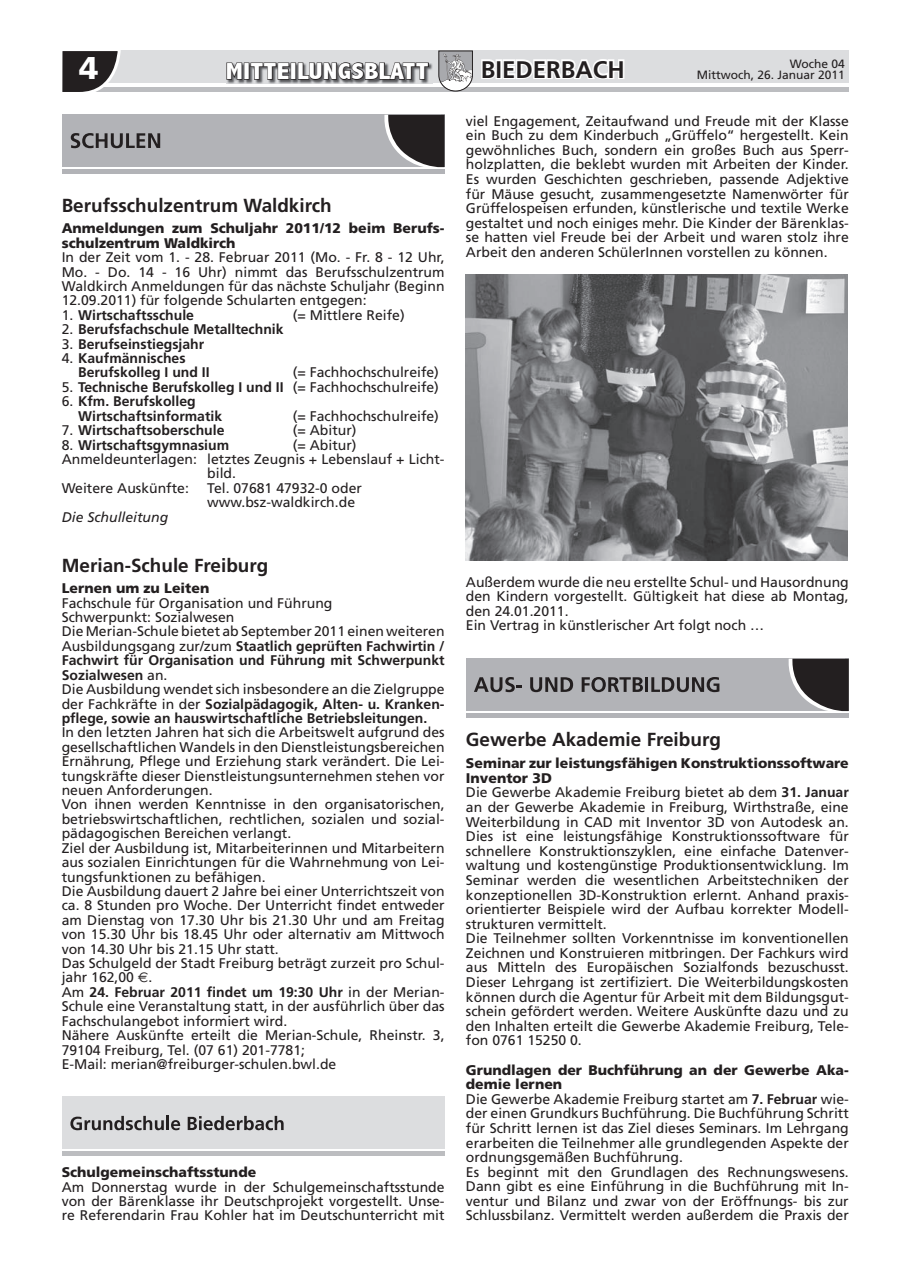
<style>
.page{position:relative;width:902px;height:1280px;background:#fff}
.page>*{position:absolute;margin:0;border:0;box-sizing:border-box;transform-origin:0 0}
.t1{font:900 31.5px "Frutiger";color:#fff}
.t2{font:700 24px "Frutiger";color:#231f20}
.t3{font:800 condensed 23.25px "Abadi";letter-spacing:.01em;color:#fff;scale:1.16 1}
.t4{font:700 18.9px "Frutiger";color:#231f20}
.t5{font:13.95px/14.5px "Frutiger";color:#231f20}
.t6{font:700 13.95px/14.4px "Frutiger";color:#231f20}
.t7{font:900 13.95px/14.4px "Frutiger";color:#231f20}
.t8{font:italic 13.95px "Frutiger";color:#231f20}
.t9{font:12px "Frutiger";color:#231f20}
.s1{font-weight:400}
.s2{font-weight:700}
.s3{font-family:"Euro Sig"}
.s4{font-weight:900}
</style>
<div class="page">
<div style="left:62px;top:115px;width:382px;height:52px;background:#b2b3b7"></div>
<hr style="left:62px;top:170px;width:382px;height:4px;background:#b2b3b7">
<svg style="left:71px;top:133px;width:89px;height:15px"></svg>
<svg style="left:381px;top:115px;width:63px;height:55px"></svg>
<div style="left:62px;top:1096px;width:382px;height:53px;background:#dcdddf"></div>
<hr style="left:62px;top:1151px;width:382px;height:4px;background:#bcbdc0">
<svg style="left:70px;top:1116px;width:94px;height:14px"></svg>
<hr style="left:166px;top:1116px;width:3px;height:14px;background:#231f20">
<svg style="left:171px;top:1120px;width:9px;height:10px"></svg>
<svg style="left:188px;top:1116px;width:95px;height:14px"></svg>
<img style="left:466px;top:274px;width:381px;height:286px">
<div style="left:466px;top:659px;width:382px;height:52px;background:#b2b3b7"></div>
<hr style="left:466px;top:714px;width:382px;height:4px;background:#b2b3b7">
<svg style="left:474px;top:677px;width:48px;height:15px"></svg>
<svg style="left:530px;top:677px;width:43px;height:15px"></svg>
<svg style="left:581px;top:677px;width:62px;height:15px"></svg>
<hr style="left:645px;top:677px;width:3px;height:15px;background:#231f20">
<svg style="left:651px;top:677px;width:68px;height:15px"></svg>
<svg style="left:785px;top:659px;width:63px;height:55px"></svg>
<hr style="left:62px;top:87px;width:786px;height:4px;background:#bcbdc0">
<div style="left:62px;top:51px;width:786px;height:32px;background:#dcdddf"></div>
<svg style="left:62px;top:50px;width:59px;height:42px"></svg>
<svg style="left:438px;top:51px;width:34px;height:40px"></svg>
<img style="left:227px;top:63px;width:206px;height:21px">
<svg style="left:226px;top:62px;width:17px;height:18px"></svg>
<div style="left:244px;top:63px;width:5px;height:17px;border:1px solid #231f20"></div>
<svg style="left:250px;top:62px;width:40px;height:18px"></svg>
<div style="left:290px;top:63px;width:6px;height:17px;border:1px solid #231f20"></div>
<svg style="left:297px;top:62px;width:132px;height:19px;background:#666567"></svg>
<svg style="left:479px;top:50px;width:147px;height:29px"></svg>
<h1 class="t1" style="left:79px;top:49px;width:21px">4</h1>
<p class="t9" style="left:789px;top:57px;width:56px">Woche 04</p>
<h3 class="t3" style="left:226px;top:58px;width:176px">MITTEILUNGSBLATT</h3>
<h2 class="t2" style="left:480px;top:55px;width:145px">BIEDERBACH</h2>
<p class="t9" style="left:696px;top:67px;width:150px">Mittwoch, 26. Januar 2011</p>
<h3 class="t4" style="left:62px;top:194px;width:271px">Berufsschulzentrum Waldkirch</h3>
<p class="t7" style="left:62px;top:221px;width:384px">Anmeldungen zum Schuljahr 2011/12 beim Berufs&shy;schulzentrum Waldkirch</p>
<p class="t5" style="left:62px;top:250px;width:384px;text-align:justify">In der Zeit vom 1. - 28. Februar 2011 (Mo. - Fr. 8 - 12 Uhr, Mo. - Do. 14 - 16 Uhr) nimmt das Berufsschulzentrum Waldkirch Anmeldungen für das nächste Schuljahr (Beginn 12.09.2011) für folgende Schularten entgegen:</p>
<p class="t6" style="left:62px;top:308px;width:134px"><span class="s1">1.</span> Wirtschaftsschule</p>
<p class="t5" style="left:293px;top:307px;width:113px">(= Mittlere Reife)</p>
<p class="t6" style="left:62px;top:322px;width:223px"><span class="s1">2.</span> Berufsfachschule Metalltechnik</p>
<p class="t6" style="left:62px;top:337px;width:144px"><span class="s1">3.</span> Berufseinstiegsjahr</p>
<p class="t6" style="left:78px;top:351px;width:133px;text-indent:-17px"><span class="s1">4.</span> Kaufmännisches<br>Berufskolleg I und II</p>
<p class="t5" style="left:293px;top:365px;width:148px">(= Fachhochschulreife)</p>
<p class="t6" style="left:62px;top:380px;width:379px"><span class="s1">5.</span> Technische Berufskolleg I und II <span class="s1">(= Fachhochschulreife)</span></p>
<p class="t6" style="left:78px;top:394px;width:145px;text-indent:-17px"><span class="s1">6.</span> Kfm. Berufskolleg<br>Wirtschaftsinformatik</p>
<p class="t5" style="left:293px;top:408px;width:148px">(= Fachhochschulreife)</p>
<p class="t6" style="left:62px;top:423px;width:164px"><span class="s1">7.</span> Wirtschaftsoberschule</p>
<p class="t5" style="left:293px;top:423px;width:65px">(= Abitur)</p>
<p class="t6" style="left:62px;top:437px;width:169px"><span class="s1">8.</span> Wirtschaftsgymnasium</p>
<p class="t5" style="left:293px;top:437px;width:65px">(= Abitur)</p>
<p class="t5" style="left:62px;top:452px;width:384px">Anmeldeunterlagen: letztes Zeugnis + Lebenslauf + Licht-</p>
<p class="t5" style="left:207px;top:466px;width:30px">bild.</p>
<p class="t5" style="left:62px;top:480px;width:129px">Weitere Auskünfte:</p>
<p class="t5" style="left:207px;top:481px;width:156px">Tel. 07681 47932-0 oder www.bsz-waldkirch.de</p>
<p class="t8" style="left:62px;top:509px;width:108px">Die Schulleitung</p>
<h3 class="t4" style="left:62px;top:554px;width:208px">Merian-Schule Freiburg</h3>
<p class="t7" style="left:62px;top:581px;width:149px">Lernen um zu Leiten</p>
<p class="t5" style="left:62px;top:595px;width:384px">Fachschule für Organisation und Führung<br>Schwerpunkt: Sozialwesen<br>Die Merian-Schule bietet ab September 2011 einen weiteren Ausbildungsgang zur/zum <span class="s2">Staatlich geprüften Fachwirtin / Fachwirt für Organisation und Führung mit Schwerpunkt Sozialwesen</span> an.<br>Die Ausbildung wendet sich insbesondere an die Zielgruppe der Fachkräfte in der <span class="s2">Sozialpädagogik, Alten- u. Kranken&shy;pflege, sowie an hauswirtschaftliche Betriebsleitungen.</span></p>
<p class="t5" style="left:62px;top:725px;width:384px">In den letzten Jahren hat sich die Arbeitswelt aufgrund des gesellschaftlichen Wandels in den Dienstleistungsbereichen Ernährung, Pflege und Erziehung stark verändert. Die Lei&shy;tungskräfte dieser Dienstleistungsunternehmen stehen vor neuen Anforderungen.<br>Von ihnen werden Kenntnisse in den organisatorischen, betriebswirtschaftlichen, rechtlichen, sozialen und sozial&shy;pädagogischen Bereichen verlangt.<br>Ziel der Ausbildung ist, Mitarbeiterinnen und Mitarbeitern aus sozialen Einrichtungen für die Wahrnehmung von Lei&shy;tungsfunktionen zu befähigen.<br>Die Ausbildung dauert 2 Jahre bei einer Unterrichtszeit von ca. 8 Stunden pro Woche. Der Unterricht findet entweder am Dienstag von 17.30 Uhr bis 21.30 Uhr und am Freitag von 15.30 Uhr bis 18.45 Uhr oder alternativ am Mittwoch von 14.30 Uhr bis 21.15 Uhr statt.<br>Das Schulgeld der Stadt Freiburg beträgt zurzeit pro Schul&shy;jahr 162,00 <span class="s3">€</span>.<br>Am <span class="s2">24. Februar 2011 findet um 19:30 Uhr</span> in der Merian-Schule eine Veranstaltung statt, in der ausführlich über das Fachschulangebot informiert wird.<br>Nähere Auskünfte erteilt die Merian-Schule, Rheinstr. 3, 79104 Freiburg, Tel. (07 61) 201-7781;<br>E-Mail: merian@freiburger-schulen.bwl.de</p>
<p class="t7" style="left:62px;top:1165px;width:196px">Schulgemeinschaftsstunde</p>
<p class="t5" style="left:62px;top:1179px;width:384px;text-align:justify">Am Donnerstag wurde in der Schulgemeinschaftsstunde von der Bärenklasse ihr Deutschprojekt vorgestellt. Unse&shy;re Referendarin Frau Kohler hat im Deutschunterricht mit</p>
<p class="t5" style="left:466px;top:113px;width:384px;text-align:justify">viel Engagement, Zeitaufwand und Freude mit der Klasse ein Buch zu dem Kinderbuch „Grüffelo“ hergestellt. Kein gewöhnliches Buch, sondern ein großes Buch aus Sperr&shy;holzplatten, die beklebt wurden mit Arbeiten der Kinder.<br>Es wurden Geschichten geschrieben, passende Adjektive für Mäuse gesucht, zusammengesetzte Namenwörter für Grüffelospeisen erfunden, künstlerische und textile Werke gestaltet und noch einiges mehr. Die Kinder der Bärenklas&shy;se hatten viel Freude bei der Arbeit und waren stolz ihre Arbeit den anderen SchülerInnen vorstellen zu können.</p>
<p class="t5" style="left:466px;top:574px;width:384px">Außerdem wurde die neu erstellte Schul- und Hausordnung den Kindern vorgestellt. Gültigkeit hat diese ab Montag, den 24.01.2011.<br>Ein Vertrag in künstlerischer Art folgt noch …</p>
<h3 class="t4" style="left:466px;top:729px;width:256px">Gewerbe Akademie Freiburg</h3>
<p class="t5" style="left:466px;top:756px;width:384px"><span class="s4">Seminar zur leistungsfähigen Konstruktionssoftware Inventor 3D<br></span>Die Gewerbe Akademie Freiburg bietet ab dem <span class="s2">31. Januar </span>an der Gewerbe Akademie in Freiburg, Wirthstraße, eine Weiterbildung in CAD mit Inventor 3D von Autodesk an.<br>Dies ist eine leistungsfähige Konstruktionssoftware für schnellere Konstruktionszyklen, eine einfache Datenver&shy;waltung und kostengünstige Produktionsentwicklung. Im Seminar werden die wesentlichen Arbeitstechniken der konzeptionellen 3D-Konstruktion erlernt. Anhand praxis&shy;orientierter Beispiele wird der Aufbau korrekter Modell&shy;strukturen vermittelt.<br>Die Teilnehmer sollten Vorkenntnisse im konventionellen Zeichnen und Konstruieren mitbringen. Der Fachkurs wird aus Mitteln des Europäischen Sozialfonds bezuschusst.<br>Dieser Lehrgang ist zertifiziert. Die Weiterbildungskosten können durch die Agentur für Arbeit mit dem Bildungsgut&shy;schein gefördert werden. Weitere Auskünfte dazu und zu den Inhalten erteilt die Gewerbe Akademie Freiburg, Tele&shy;fon 0761 15250 0.</p>
<p class="t5" style="left:466px;top:1062px;width:384px"><span class="s4">Grundlagen der Buchführung an der Gewerbe Aka&shy;demie lernen<br></span>Die Gewerbe Akademie Freiburg startet am <span class="s2">7. Februar</span> wie&shy;der einen Grundkurs Buchführung. Die Buchführung Schritt für Schritt lernen ist das Ziel dieses Seminars. Im Lehrgang erarbeiten die Teilnehmer alle grundlegenden Aspekte der ordnungsgemäßen Buchführung.<br>Es beginnt mit den Grundlagen des Rechnungswesens.<br>Dann gibt es eine Einführung in die Buchführung mit In&shy;ventur und Bilanz und zwar von der Eröffnungs- bis zur Schlussbilanz. Vermittelt werden außerdem die Praxis der</p>
</div>
